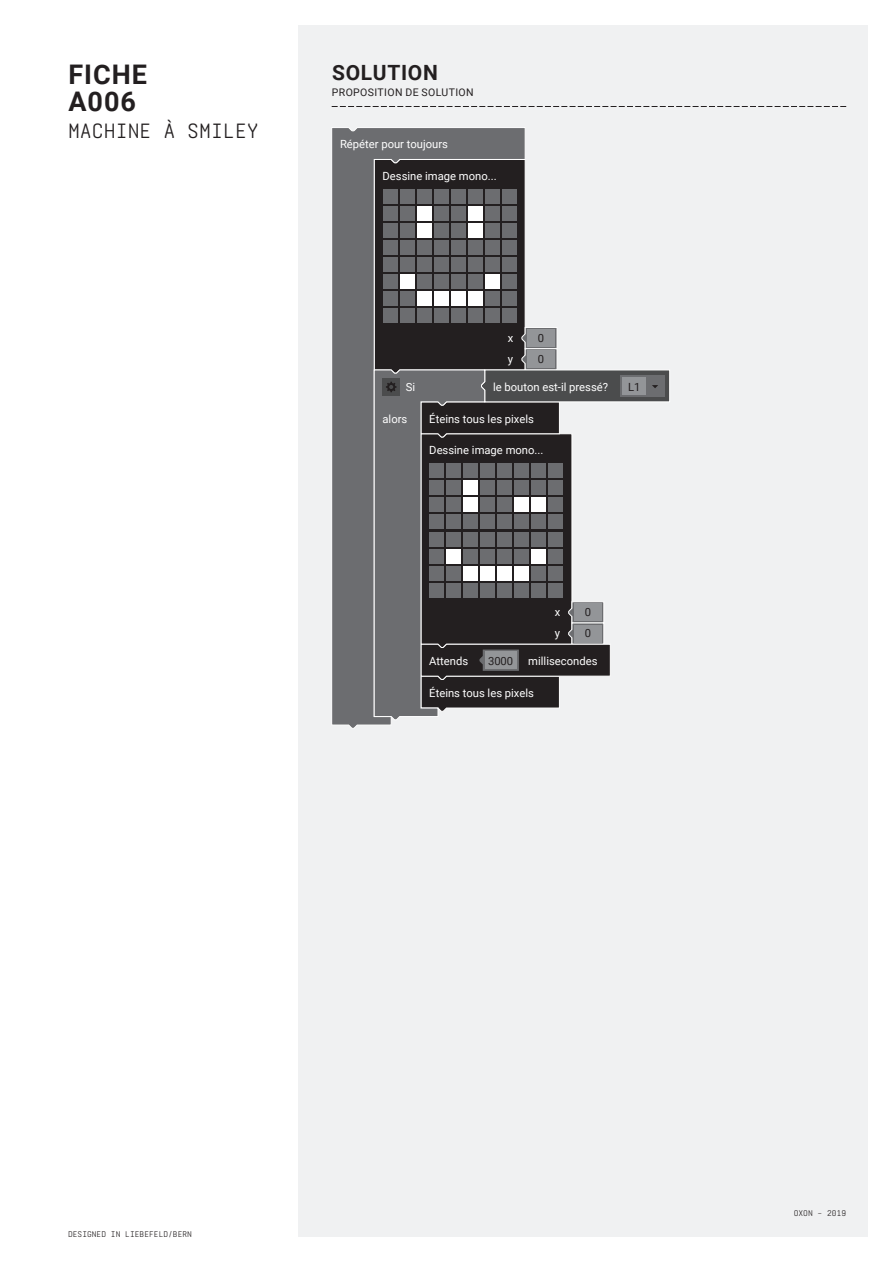
<style>
.page{position:relative;width:893px;height:1263px;background:#fff}
.page>*{position:absolute;margin:0;border:0;box-sizing:border-box;transform-origin:0 0}
.t1{font:700 27px "Roboto";letter-spacing:.035em;color:#231f20}
.t2{font:22.5px "Realtime";color:#231f20}
.t3{font:700 21px "Roboto";letter-spacing:.035em;color:#231f20}
.t4{font:11.25px/21.3px "Roboto";color:#fff}
.t5{font:11.25px/21.3px "Roboto";color:#231f20}
.t6{font:10.5px "Roboto";letter-spacing:.035em;color:#231f20}
.t7{font:9px "Realtime";color:#231f20}
</style>
<div class="page">
<div style="left:298px;top:26px;width:569px;height:1211px;background:#f0f1f2"></div>
<div style="left:332px;top:127px;width:193px;height:601px;background:#6c6d70"></div>
<svg style="left:374px;top:159px;width:296px;height:562px"></svg>
<svg style="left:332px;top:106px;width:514px;height:1px"></svg>
<p class="t1" style="left:69px;top:56px;width:80px">FICHE</p>
<p class="t1" style="left:69px;top:83px;width:69px">A006</p>
<p class="t2" style="left:68px;top:116px;width:192px">MACHINE À SMILEY</p>
<p class="t3" style="left:332px;top:57px;width:107px">SOLUTION</p>
<p class="t6" style="left:332px;top:85px;width:143px">PROPOSITION DE SOLUTION</p>
<p class="t4" style="left:340px;top:133px;width:110px">Répéter pour toujours</p>
<p class="t4" style="left:382px;top:165px;width:116px">Dessine image mono...</p>
<p class="t4" style="left:508px;top:327px;width:7px">x y</p>
<p class="t5" style="left:538px;top:327px;width:8px">0<br>0</p>
<p class="t4" style="left:406px;top:376px;width:11px">Si</p>
<p class="t4" style="left:382px;top:407px;width:26px">alors</p>
<p class="t4" style="left:493px;top:376px;width:117px">le bouton est-il pressé?</p>
<p class="t5" style="left:628px;top:376px;width:14px">L1</p>
<p class="t4" style="left:429px;top:407px;width:106px">Éteins tous les pixels</p>
<p class="t4" style="left:429px;top:439px;width:116px">Dessine image mono...</p>
<p class="t4" style="left:555px;top:601px;width:7px">x y</p>
<p class="t5" style="left:585px;top:601px;width:8px">0<br>0</p>
<p class="t4" style="left:429px;top:650px;width:40px">Attends</p>
<p class="t5" style="left:488px;top:650px;width:27px">3000</p>
<p class="t4" style="left:528px;top:650px;width:71px">millisecondes</p>
<p class="t4" style="left:429px;top:682px;width:106px">Éteins tous les pixels</p>
<p class="t7" style="left:68px;top:1229px;width:126px">DESIGNED IN LIEBEFELD/BERN</p>
<p class="t7" style="left:794px;top:1207px;width:54px">OXON – 2019</p>
</div>
